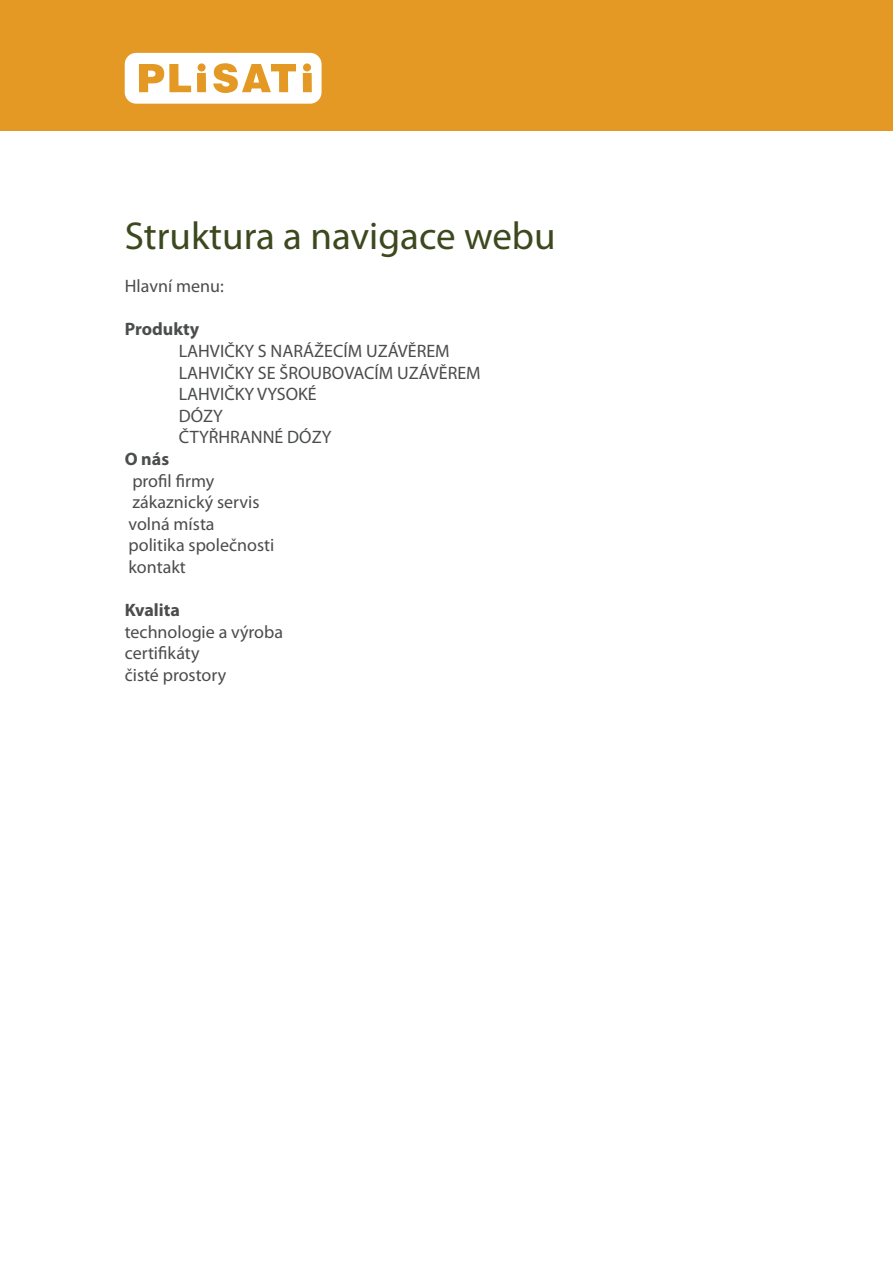
<style>
.page{position:relative;width:893px;height:1263px;background:#fff}
.page>*{position:absolute;margin:0;border:0;box-sizing:border-box;transform-origin:0 0}
.t1{font:39px "Myriad Pro";color:#3c481e}
.t2{font:18px/21.6px "Myriad Pro";color:#4b4c4d}
.t3{font:700 18px "Myriad Pro";color:#4b4c4d}
</style>
<div class="page">
<div style="left:0;top:0;width:893px;height:130px;background:#e39924"></div>
<svg style="left:125px;top:53px;width:197px;height:51px"></svg>
<h1 class="t1" style="left:125px;top:212px;width:432px">Struktura a navigace webu</h1>
<p class="t2" style="left:125px;top:275px;width:101px">Hlavní menu:</p>
<p class="t3" style="left:125px;top:318px;width:76px">Produkty</p>
<p class="t2" style="left:179px;top:340px;width:303px">LAHVIČKY S NARÁŽECÍM UZÁVĚREM<br>LAHVIČKY SE ŠROUBOVACÍM UZÁVĚREM<br>LAHVIČKY VYSOKÉ<br>DÓZY<br>ČTYŘHRANNÉ DÓZY</p>
<p class="t3" style="left:125px;top:447px;width:46px">O nás</p>
<p class="t2" style="left:129px;top:469px;width:147px">profil firmy zákaznický servis volná místa politika společnosti kontakt</p>
<p class="t3" style="left:125px;top:598px;width:57px">Kvalita</p>
<p class="t2" style="left:125px;top:621px;width:160px">technologie a výroba certifikáty<br>čisté prostory</p>
</div>
